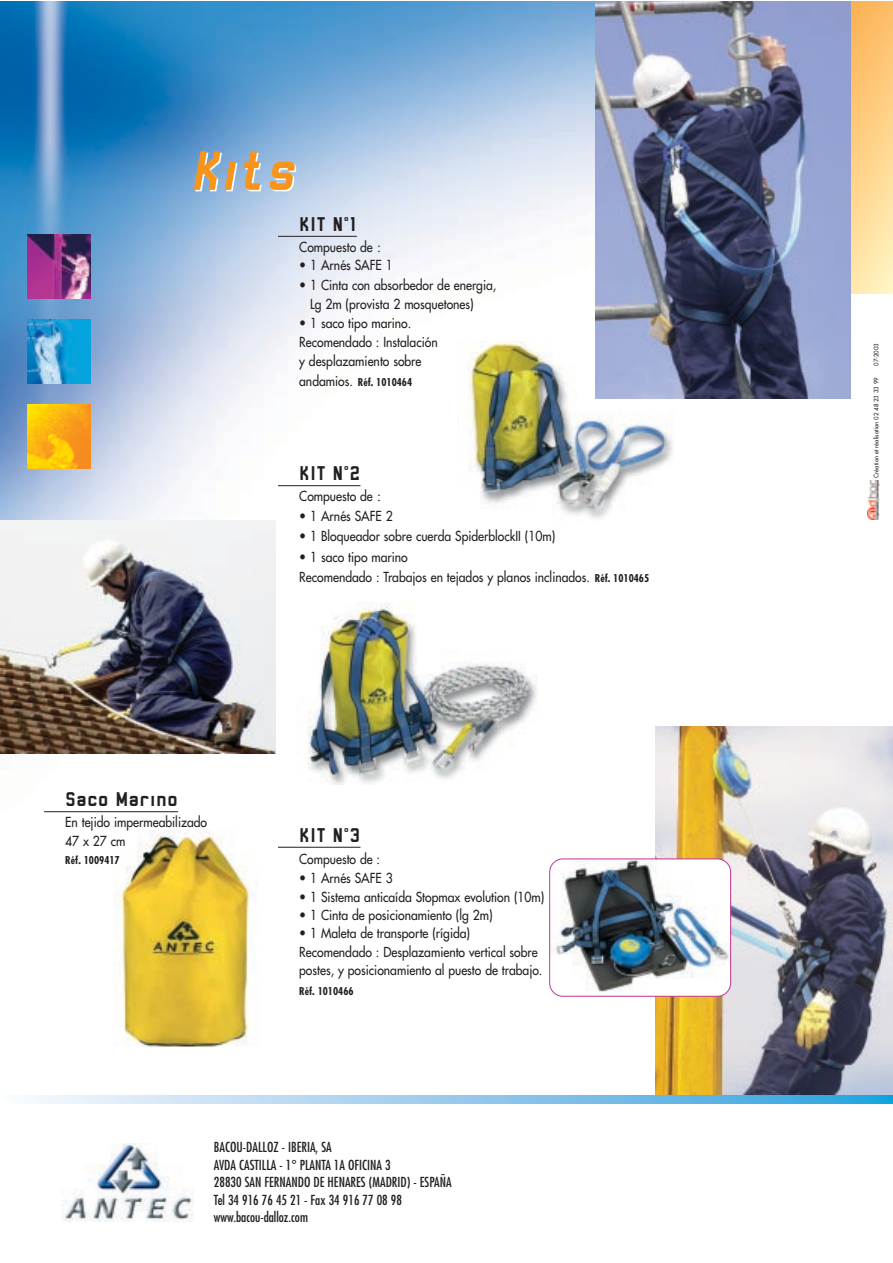
<style>
.page{position:relative;width:893px;height:1263px;background:#fff}
.page>*{position:absolute;margin:0;border:0;box-sizing:border-box;transform-origin:0 0}
.t1{font:italic 700 58.5px "Robust ICG";color:#f7941d}
.t2{font:700 21px "Robust ICG";color:#231f20}
.t3{font:13.5px/18.5px "Futura";color:#231f20;scale:.9 1}
.t4{font:condensed 13.5px/17.4px "Futura";color:#231f20}
.t5{font:700 condensed 10.5px "Futura";color:#231f20}
.t6{font:6px "Futura";color:#231f20}
.s1{font-weight:400;font-stretch:normal;font-size:13.5px}
.s2{font-weight:700;font-stretch:condensed;font-size:10.5px}
</style>
<div class="page">
<img style="left:0;top:2px;width:892px;height:880px">
<img style="left:297px;top:603px;width:244px;height:181px">
<svg style="left:850px;top:2px;width:42px;height:291px;background:#f6cf8f"></svg>
<img style="left:0;top:520px;width:275px;height:234px">
<img style="left:61px;top:1144px;width:132px;height:78px">
<img style="left:27px;top:235px;width:64px;height:63px">
<img style="left:27px;top:320px;width:64px;height:63px">
<img style="left:27px;top:405px;width:64px;height:63px">
<hr style="left:278px;top:236px;width:79px;height:1px;background:#231f20">
<hr style="left:278px;top:485px;width:82px;height:1px;background:#231f20">
<hr style="left:278px;top:847px;width:82px;height:1px;background:#231f20">
<img style="left:655px;top:726px;width:237px;height:369px">
<img style="left:549px;top:858px;width:182px;height:139px">
<svg style="left:28px;top:1095px;width:864px;height:9px;background:#93caec"></svg>
<div style="left:864px;top:481px;width:16px;height:49px;background:#fff"></div>
<img style="left:867px;top:481px;width:12px;height:39px">
<img style="left:457px;top:342px;width:219px;height:182px">
<img style="left:114px;top:831px;width:144px;height:217px">
<img style="left:595px;top:2px;width:255px;height:396px">
<div style="left:872px;top:296px;width:11px;height:182px;background:#fff"></div>
<hr style="left:44px;top:811px;width:134px;height:1px;background:#231f20">
<h1 class="t1" style="left:193px;top:151px;width:107px">Kits</h1>
<h2 class="t2" style="left:299px;top:217px;width:59px">KIT N°1</h2>
<p class="t3" style="left:299px;top:239px;width:92px">Compuesto de :</p>
<p class="t3" style="left:299px;top:257px;width:105px">• 1 Arnés SAFE 1</p>
<p class="t3" style="left:310px;top:276px;width:208px;line-height:19.2px;text-indent:-11px">• 1 Cinta con absorbedor de energia,<br>Lg 2m (provista 2 mosquetones)</p>
<p class="t3" style="left:299px;top:314px;width:155px;line-height:19.4px">• 1 saco tipo marino.<br>Recomendado : Instalación y desplazamiento sobre</p>
<p class="t5" style="left:299px;top:378px;width:114px"><span class="s1">andamios.</span> Réf. 1010464</p>
<h2 class="t2" style="left:65px;top:793px;width:114px">Saco Marino</h2>
<p class="t3" style="left:65px;top:814px;width:159px">En tejido impermeabilizado<br>47 x 27 cm</p>
<p class="t5" style="left:65px;top:856px;width:56px">Réf. 1009417</p>
<h2 class="t2" style="left:299px;top:467px;width:63px">KIT N°2</h2>
<p class="t3" style="left:299px;top:488px;width:92px">Compuesto de :</p>
<p class="t3" style="left:299px;top:508px;width:105px">• 1 Arnés SAFE 2</p>
<p class="t3" style="left:299px;top:528px;width:286px">• 1 Bloqueador sobre cuerda SpiderblockII (10m)</p>
<p class="t3" style="left:299px;top:548px;width:390px;line-height:20.4px">• 1 saco tipo marino<br>Recomendado : Trabajos en tejados y planos inclinados. <span class="s2">Réf. 1010465</span></p>
<h2 class="t2" style="left:299px;top:828px;width:63px">KIT N°3</h2>
<p class="t3" style="left:299px;top:851px;width:91px">Compuesto de :</p>
<p class="t3" style="left:299px;top:870px;width:105px">• 1 Arnés SAFE 3</p>
<p class="t3" style="left:299px;top:888px;width:274px">• 1 Sistema anticaída Stopmax evolution (10m)</p>
<p class="t3" style="left:299px;top:907px;width:216px">• 1 Cinta de posicionamiento (lg 2m)</p>
<p class="t3" style="left:299px;top:925px;width:272px">• 1 Maleta de transporte (rígida)<br>Recomendado : Desplazamiento vertical sobre postes, y posicionamiento al puesto de trabajo.</p>
<p class="t5" style="left:299px;top:986px;width:56px">Réf. 1010466</p>
<p class="t4" style="left:214px;top:1139px;width:239px">BACOU-DALLOZ - IBERIA, SA<br>AVDA CASTILLA - 1° PLANTA 1A OFICINA 3<br>28830 SAN FERNANDO DE HENARES (MADRID) - ESPAÑA Tel 34 916 76 45 21 - Fax 34 916 77 08 98 www.bacou-dalloz.com</p>
<p class="t6" style="left:873px;top:366px;width:24px;rotate:-90deg">07-2003</p>
<p class="t6" style="left:873px;top:478px;width:102px;rotate:-90deg">Création et réalisation 02 48 23 33 99</p>
</div>
